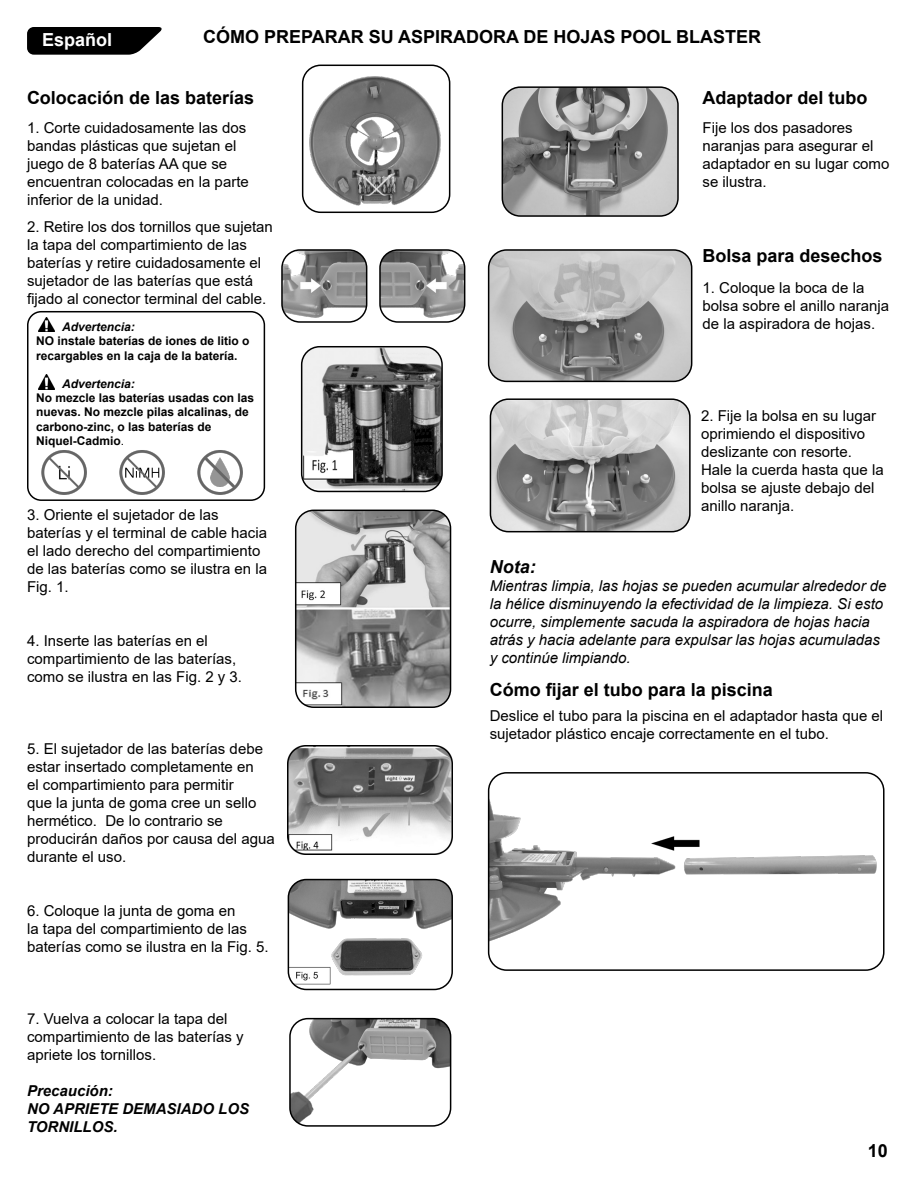
<style>
.page{position:relative;width:918px;height:1188px;background:#fff}
.page>*{position:absolute;margin:0;border:0;box-sizing:border-box;transform-origin:0 0}
.t1{font:700 18px "Arial";color:#000}
.t2{font:700 18px "Arial";color:#fff}
.t3{font:italic 700 18px "Arial";color:#000}
.t4{font:15px/18px "Arial";color:#000}
.t5{font:italic 15px/18px "Arial";color:#000}
.t6{font:italic 700 15px/18px "Arial";color:#000}
.t7{font:700 12px/14.4px "Arial";color:#000}
.t8{font:italic 700 12px "Arial";color:#000}
.s1{font-weight:400}
</style>
<div class="page">
<svg style="left:27px;top:27px;width:135px;height:28px;background:#1b1b1b"></svg>
<img style="left:502px;top:89px;width:174px;height:127px">
<div style="left:502px;top:86px;width:177px;height:131px;border:2px solid #000;border-radius:18px"></div>
<img style="left:489px;top:250px;width:203px;height:131px">
<div style="left:488px;top:249px;width:204px;height:133px;border:2px solid #000;border-radius:18px"></div>
<img style="left:490px;top:401px;width:198px;height:131px">
<div style="left:490px;top:398px;width:201px;height:134px;border:2px solid #000;border-radius:18px"></div>
<img style="left:302px;top:347px;width:138px;height:144px">
<div style="left:301px;top:346px;width:142px;height:146px;border:2px solid #000;border-radius:18px"></div>
<img style="left:296px;top:510px;width:155px;height:197px">
<div style="left:295px;top:510px;width:156px;height:198px;border:2px solid #000;border-radius:18px"></div>
<img style="left:303px;top:65px;width:147px;height:147px">
<div style="left:302px;top:65px;width:148px;height:148px;border:2px solid #000;border-radius:18px"></div>
<img style="left:284px;top:250px;width:83px;height:71px">
<div style="left:281px;top:249px;width:86px;height:74px;border:2px solid #000;border-radius:18px"></div>
<img style="left:382px;top:250px;width:83px;height:71px">
<div style="left:379px;top:249px;width:86px;height:74px;border:2px solid #000;border-radius:18px"></div>
<img style="left:489px;top:773px;width:393px;height:197px">
<div style="left:488px;top:772px;width:397px;height:199px;border:2px solid #000;border-radius:18px"></div>
<img style="left:288px;top:880px;width:164px;height:109px">
<div style="left:288px;top:879px;width:165px;height:111px;border:2px solid #000;border-radius:18px"></div>
<img style="left:292px;top:1019px;width:159px;height:105px">
<div style="left:289px;top:1018px;width:162px;height:109px;border:2px solid #000;border-radius:18px"></div>
<img style="left:288px;top:745px;width:165px;height:109px">
<img style="left:41px;top:450px;width:46px;height:45px">
<img style="left:119px;top:450px;width:46px;height:45px">
<div style="left:27px;top:311px;width:238px;height:190px;border:2px solid #000;border-radius:14px"></div>
<img style="left:197px;top:450px;width:46px;height:45px">
<img style="left:38px;top:317px;width:17px;height:15px">
<img style="left:38px;top:375px;width:17px;height:14px">
<p class="t2" style="left:42px;top:27px;width:72px">Español</p>
<p class="t1" style="left:203px;top:24px;width:560px">CÓMO PREPARAR SU ASPIRADORA DE HOJAS POOL BLASTER</p>
<p class="t1" style="left:27px;top:85px;width:229px">Colocación de las baterías</p>
<p class="t4" style="left:27px;top:119px;width:223px">1. Corte cuidadosamente las dos bandas plásticas que sujetan el juego de 8 baterías AA que se encuentran colocadas en la parte inferior de la unidad.</p>
<p class="t4" style="left:27px;top:218px;width:247px">2. Retire los dos tornillos que sujetan la tapa del compartimiento de las baterías y retire cuidadosamente el sujetador de las baterías que está fijado al conector terminal del cable.</p>
<p class="t8" style="left:62px;top:319px;width:74px">Advertencia:</p>
<p class="t7" style="left:36px;top:334px;width:215px">NO instale baterías de iones de litio o recargables en la caja de la batería.</p>
<p class="t8" style="left:62px;top:375px;width:74px">Advertencia:</p>
<p class="t7" style="left:36px;top:391px;width:220px">No mezcle las baterías usadas con las nuevas. No mezcle pilas alcalinas, de carbono-zinc, o las baterías de</p>
<p class="t7" style="left:36px;top:434px;width:90px">Niquel-Cadmio<span class="s1">.</span></p>
<p class="t4" style="left:27px;top:506px;width:242px">3. Oriente el sujetador de las baterías y el terminal de cable hacia el lado derecho del compartimiento de las baterías como se ilustra en la<br>Fig. 1.</p>
<p class="t4" style="left:27px;top:632px;width:217px">4. Inserte las baterías en el compartimiento de las baterías, como se ilustra en las Fig. 2 y 3.</p>
<p class="t4" style="left:27px;top:740px;width:249px">5. El sujetador de las baterías debe estar insertado completamente en<br>el compartimiento para permitir<br>que la junta de goma cree un sello hermético. De lo contrario se producirán daños por causa del agua durante el uso.</p>
<p class="t4" style="left:27px;top:902px;width:243px">6. Coloque la junta de goma en<br>la tapa del compartimiento de las baterías como se ilustra en la Fig. 5.</p>
<p class="t4" style="left:27px;top:1010px;width:218px">7. Vuelva a colocar la tapa del compartimiento de las baterías y apriete los tornillos.</p>
<p class="t6" style="left:27px;top:1082px;width:87px">Precaución:</p>
<p class="t6" style="left:27px;top:1100px;width:223px">NO APRIETE DEMASIADO LOS<br>TORNILLOS.</p>
<p class="t1" style="left:703px;top:85px;width:167px">Adaptador del tubo</p>
<p class="t4" style="left:703px;top:119px;width:188px">Fije los dos pasadores naranjas para asegurar el adaptador en su lugar como se ilustra.</p>
<p class="t1" style="left:702px;top:243px;width:182px">Bolsa para desechos</p>
<p class="t4" style="left:703px;top:279px;width:188px">1. Coloque la boca de la bolsa sobre el anillo naranja de la aspiradora de hojas.</p>
<p class="t4" style="left:701px;top:407px;width:184px">2. Fije la bolsa en su lugar oprimiendo el dispositivo deslizante con resorte.<br>Hale la cuerda hasta que la bolsa se ajuste debajo del anillo naranja.</p>
<p class="t3" style="left:490px;top:555px;width:47px">Nota:</p>
<p class="t5" style="left:490px;top:577px;width:398px">Mientras limpia, las hojas se pueden acumular alrededor de la hélice disminuyendo la efectividad de la limpieza. Si esto ocurre, simplemente sacuda la aspiradora de hojas hacia atrás y hacia adelante para expulsar las hojas acumuladas y continúe limpiando.</p>
<p class="t1" style="left:490px;top:677px;width:285px">Cómo fijar el tubo para la piscina</p>
<p class="t4" style="left:490px;top:707px;width:395px">Deslice el tubo para la piscina en el adaptador hasta que el sujetador plástico encaje correctamente en el tubo.</p>
<p class="t1" style="left:868px;top:1138px;width:22px">10</p>
</div>
